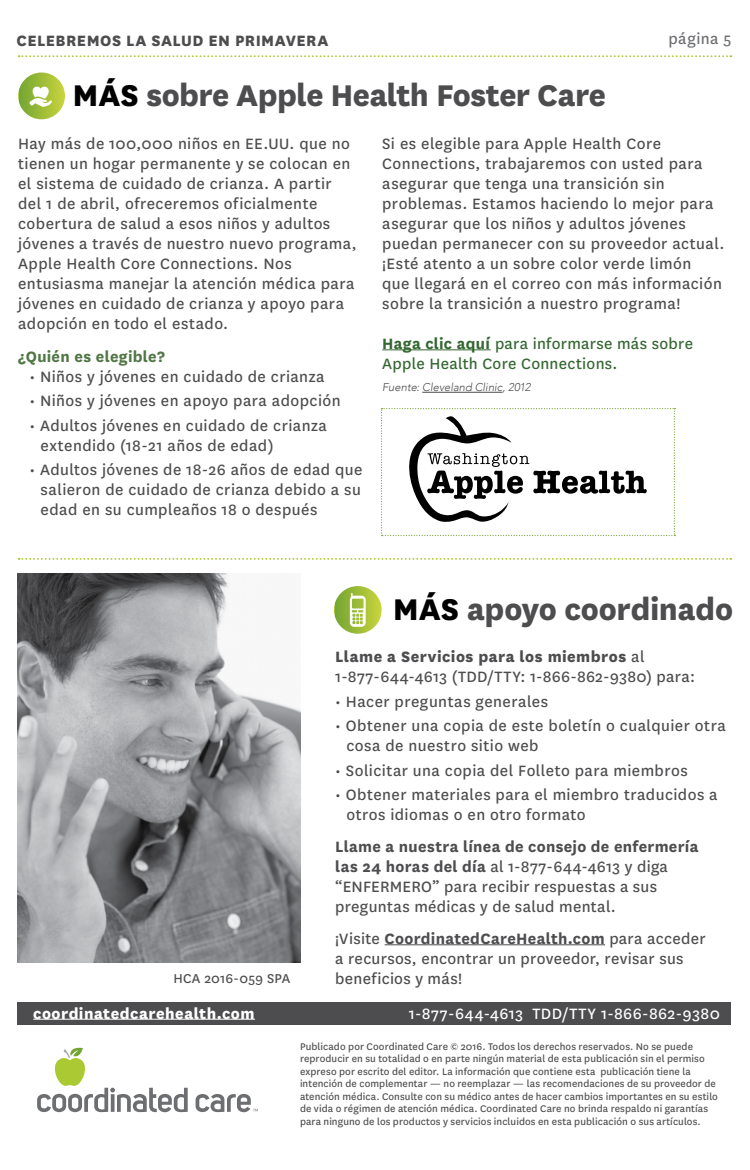
<style>
.page{position:relative;width:750px;height:1170px;background:#fff}
.page>*{position:absolute;margin:0;border:0;box-sizing:border-box;transform-origin:0 0}
.head{font:800 35px "National";letter-spacing:-.015em;color:#4d4d4f}
.t1{font:17.5px/20px "National";letter-spacing:.025em;color:#4d4d4f}
.body{font:17.5px/20px "National";letter-spacing:.015em;color:#346732}
.t2{font:17.5px "National";letter-spacing:.025em;color:#fff}
.t3{font:800 17.5px "National";letter-spacing:.025em;color:#4d4d4f}
.t4{font:800 17.5px "National";letter-spacing:.025em;color:#fff}
.text_head{font:700 17.5px "National";letter-spacing:.02em;color:#507644}
.t5{font:17.5px "National";letter-spacing:.025em;color:#6d6e71}
.t6{font:15px "National";letter-spacing:.015em;color:#4d4d4f}
.t7{font:11.25px/12.5px "National";letter-spacing:.005em;color:#4d4d4f}
.cutline{font:italic 300 11.25px "Avenir";color:#4d4d4f}
.s1{color:#000}
.s2{font-weight:700}
.s3{font-weight:800}
</style>
<div class="page">
<img style="left:18px;top:574px;width:282px;height:389px">
<svg style="left:19px;top:55px;width:712px;height:2px"></svg>
<svg style="left:19px;top:558px;width:712px;height:2px"></svg>
<div style="left:18px;top:1002px;width:713px;height:23px;background:#4d4d4f"></div>
<hr style="left:33px;top:1019px;width:222px;height:1px;background:#fff">
<svg style="left:196px;top:1094px;width:62px;height:18px"></svg>
<svg style="left:37px;top:1047px;width:151px;height:66px"></svg>
<hr style="left:385px;top:944px;width:220px;height:1px;background:#4d4d4f">
<svg style="left:334px;top:586px;width:48px;height:48px"></svg>
<svg style="left:350px;top:593px;width:16px;height:34px"></svg>
<hr style="left:382px;top:349px;width:109px;height:1px;background:#346732">
<hr style="left:422px;top:392px;width:80px;height:1px;background:#4d4d4f">
<svg style="left:18px;top:72px;width:47px;height:47px"></svg>
<svg style="left:29px;top:86px;width:23px;height:21px"></svg>
<svg style="left:381px;top:408px;width:294px;height:128px"></svg>
<p class="t3" style="left:17px;top:28px;width:313px">CELEBREMOS LA SALUD EN PRIMAVERA</p>
<p class="t5" style="left:668px;top:27px;width:64px">página 5</p>
<h1 class="head" style="left:73px;top:70px;width:535px"><span class="s1">MÁS</span> sobre Apple Health Foster Care</h1>
<p class="t1" style="left:18px;top:133px;width:340px">Hay más de 100,000 niños en EE.UU. que no tienen un hogar permanente y se colocan en el sistema de cuidado de crianza. A partir del 1 de abril, ofreceremos oficialmente cobertura de salud a esos niños y adultos jóvenes a través de nuestro nuevo programa, Apple Health Core Connections. Nos entusiasma manejar la atención médica para jóvenes en cuidado de crianza y apoyo para adopción en todo el estado.</p>
<p class="text_head" style="left:18px;top:344px;width:148px">¿Quién es elegible?</p>
<p class="t1" style="left:29px;top:366px;width:297px">• Niños y jóvenes en cuidado de crianza</p>
<p class="t1" style="left:29px;top:390px;width:313px">• Niños y jóvenes en apoyo para adopción</p>
<p class="t1" style="left:41px;top:415px;width:288px;text-indent:-11px">• Adultos jóvenes en cuidado de crianza extendido (18-21 años de edad)</p>
<p class="t1" style="left:41px;top:459px;width:324px;text-align:justify;text-indent:-11px">• Adultos jóvenes de 18-26 años de edad que salieron de cuidado de crianza debido a su edad en su cumpleaños 18 o después</p>
<p class="t1" style="left:382px;top:133px;width:344px">Si es elegible para Apple Health Core Connections, trabajaremos con usted para asegurar que tenga una transición sin problemas. Estamos haciendo lo mejor para asegurar que los niños y adultos jóvenes puedan permanecer con su proveedor actual. ¡Esté atento a un sobre color verde limón<br>que llegará en el correo con más información sobre la transición a nuestro programa!</p>
<p class="body" style="left:382px;top:333px;width:312px"><span class="s2">Haga clic aquÍ</span> para informarse más sobre<br>Apple Health Core Connections.</p>
<p class="cutline" style="left:382px;top:381px;width:150px">Fuente: Cleveland Clinic, 2012</p>
<p class="head" style="left:393px;top:584px;width:342px"><span class="s1">MÁS</span> apoyo coordinado</p>
<p class="t6" style="left:173px;top:969px;width:118px">HCA 2016-059 SPA</p>
<p class="t1" style="left:335px;top:646px;width:361px"><span class="s3">Llame a Servicios para los miembros</span> al<br>1-877-644-4613 (TDD/TTY: 1-866-862-9380) para:</p>
<p class="t1" style="left:335px;top:691px;width:215px">• Hacer preguntas generales</p>
<p class="t1" style="left:346px;top:715px;width:381px;text-indent:-11px">• Obtener una copia de este boletín o cualquier otra cosa de nuestro sitio web</p>
<p class="t1" style="left:335px;top:760px;width:354px">• Solicitar una copia del Folleto para miembros</p>
<p class="t1" style="left:346px;top:784px;width:373px;text-indent:-11px">• Obtener materiales para el miembro traducidos a otros idiomas o en otro formato</p>
<p class="t1" style="left:335px;top:836px;width:365px"><span class="s2">Llame a nuestra línea de consejo de enfermería las 24 horas del día</span> al 1-877-644-4613 y diga “ENFERMERO” para recibir respuestas a sus preguntas médicas y de salud mental.</p>
<p class="t1" style="left:335px;top:928px;width:372px">¡Visite <span class="s2">CoordinatedCareHealth.com</span> para acceder a recursos, encontrar un proveedor, revisar sus beneficios y más!</p>
<p class="t4" style="left:33px;top:1001px;width:223px">coordinatedcarehealth.com</p>
<p class="t2" style="left:409px;top:1002px;width:313px">1-877-644-4613 TDD/TTY 1-866-862-9380</p>
<p class="t7" style="left:300px;top:1039px;width:419px">Publicado por Coordinated Care © 2016. Todos los derechos reservados. No se puede reproducir en su totalidad o en parte ningún material de esta publicación sin el permiso expreso por escrito del editor. La información que contiene esta publicación tiene la intención de complementar — no reemplazar — las recomendaciones de su proveedor de atención médica. Consulte con su médico antes de hacer cambios importantes en su estilo de vida o régimen de atención médica. Coordinated Care no brinda respaldo ni garantías para ninguno de los productos y servicios incluidos en esta publicación o sus artículos.</p>
</div>
